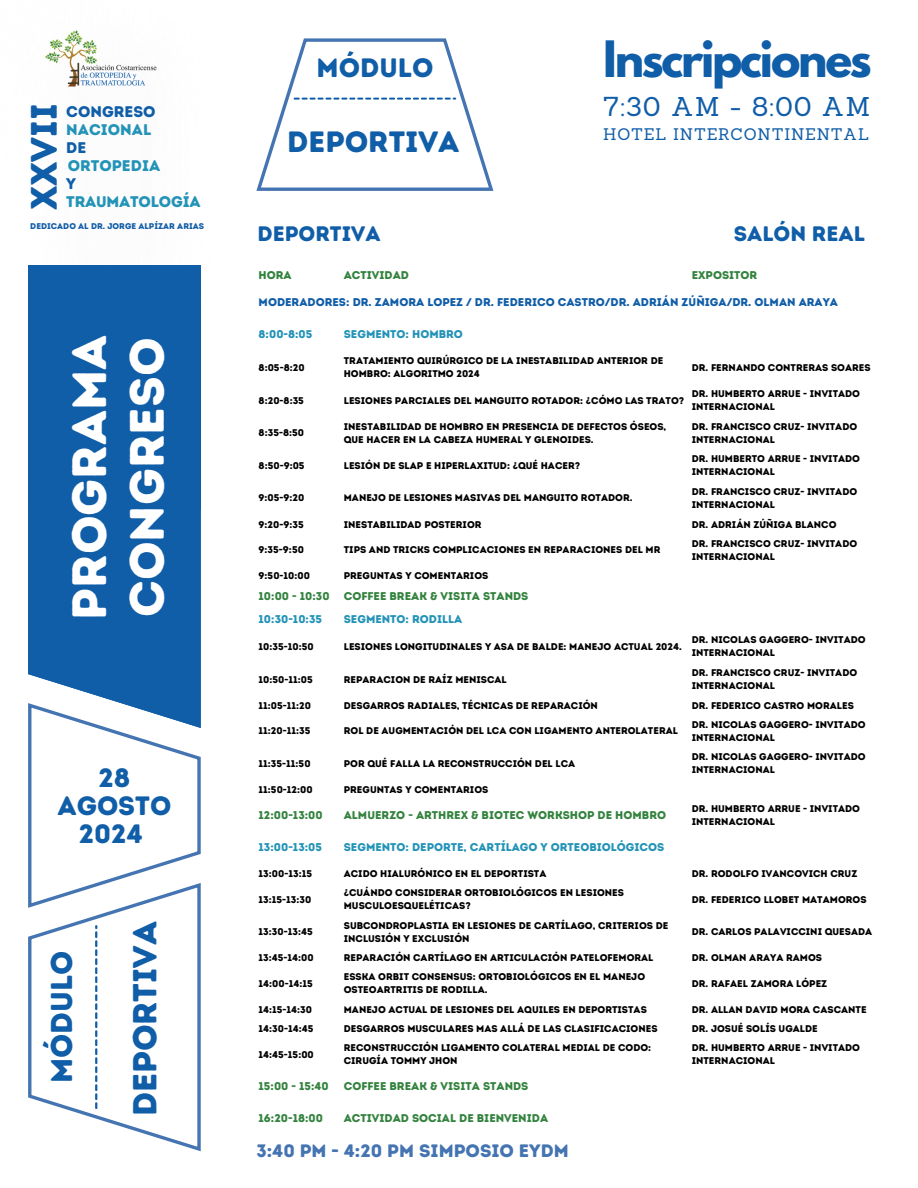
<style>
.page{position:relative;width:918px;height:1188px;background:#fff}
.page>*{position:absolute;margin:0;border:0;box-sizing:border-box;transform-origin:0 0}
.t1{font:48.3px/57.6px "Intro Rust Base";color:#fff}
.t2{font:700 44.4px "League Spartan";letter-spacing:-.05em;color:#105da8}
.t3{font:36.75px "Intro Rust Base";color:#105da8}
.t4{font:33.3px "Intro Rust Base";color:#105da8}
.t5{font:30.15px "Intro Rust Base";color:#105da8}
.t6{font:29.4px "Intro Rust Base";color:#105da8}
.t7{font:26.7px "Intro Rust Base";color:#105da8}
.t8{font:26.55px/28.2px "Intro Rust Base";color:#105da8;text-align:center}
.t9{font:26.4px "Sanchez";letter-spacing:.05em;color:#105da8}
.t10{font:21px "Intro Rust Base";color:#105da8}
.t11{font:18px "Intro Rust Base";color:#4474b1}
.t12{font:16.35px "Sanchez";letter-spacing:.05em;color:#105da8}
.t13{font:15.45px "Intro Rust Base";color:#2393b7}
.t14{font:15.45px "Intro Rust Base";color:#105da8}
.t15{font:11.25px "Intro Rust Base";color:#34833f}
.t16{font:11.25px "Intro Rust Base";color:#2393b7}
.t17{font:11.25px "Intro Rust Base";color:#105da8}
.t18{font:9.75px/13px "Intro Rust Base";color:#000}
.t19{font:8.25px "Intro Rust Base";color:#105ca8}
</style>
<div class="page">
<img style="left:44px;top:30px;width:113px;height:57px">
<svg style="left:28px;top:883px;width:172px;height:268px"></svg>
<svg style="left:95px;top:925px;width:2px;height:184px"></svg>
<svg style="left:29px;top:728px;width:172px;height:180px"></svg>
<svg style="left:28px;top:510px;width:172px;height:218px;background:#2b6fb2"></svg>
<div style="left:28px;top:265px;width:173px;height:245px;background:#105da8"></div>
<svg style="left:256px;top:38px;width:237px;height:152px"></svg>
<p class="t3" style="left:22px;top:210px;width:109px;rotate:-90deg">XXVII</p>
<p class="t14" style="left:66px;top:102px;width:91px">CONGRESO</p>
<p class="t13" style="left:66px;top:120px;width:87px">NACIONAL</p>
<h3 class="t14" style="left:66px;top:138px;width:22px">DE</h3>
<p class="t13" style="left:68px;top:157px;width:94px">ORTOPEDIA</p>
<p class="t14" style="left:66px;top:175px;width:11px">Y</p>
<p class="t13" style="left:66px;top:193px;width:136px">TRAUMATOLOGÍA</p>
<p class="t19" style="left:30px;top:221px;width:175px">DEDICADO AL DR. JORGE ALPÍZAR ARIAS</p>
<p class="t1" style="left:61px;top:620px;width:286px;rotate:-90deg">PROGRAMA<br>CONGRESO</p>
<h1 class="t8" style="left:57px;top:764px;width:115px">28<br>AGOSTO<br>2024</h1>
<p class="t5" style="left:43px;top:1083px;width:134px;rotate:-90deg">MÓDULO</p>
<p class="t4" style="left:125px;top:1116px;width:197px;rotate:-90deg">DEPORTIVA</p>
<p class="t7" style="left:316px;top:52px;width:119px">MÓDULO</p>
<p class="t6" style="left:287px;top:124px;width:174px">DEPORTIVA</p>
<p class="t10" style="left:258px;top:221px;width:125px">DEPORTIVA</p>
<p class="t2" style="left:603px;top:37px;width:270px">Inscripciones</p>
<p class="t9" style="left:603px;top:89px;width:268px">7:30 AM - 8:00 AM</p>
<p class="t12" style="left:603px;top:124px;width:267px">HOTEL INTERCONTINENTAL</p>
<p class="t10" style="left:734px;top:221px;width:133px">SALÓN REAL</p>
<h6 class="t15" style="left:259px;top:269px;width:35px">HORA</h6>
<h5 class="t15" style="left:344px;top:269px;width:67px">ACTIVIDAD</h5>
<h4 class="t15" style="left:692px;top:269px;width:67px">EXPOSITOR</h4>
<p class="t17" style="left:259px;top:295px;width:581px">MODERADORES: DR. ZAMORA LOPEZ / DR. FEDERICO CASTRO/DR. ADRIÁN ZÚÑIGA/DR. OLMAN ARAYA</p>
<h5 class="t16" style="left:259px;top:327px;width:55px">8:00-8:05</h5>
<h2 class="t16" style="left:344px;top:327px;width:121px">SEGMENTO: HOMBRO</h2>
<p class="t18" style="left:259px;top:361px;width:48px">8:05-8:20</p>
<p class="t18" style="left:344px;top:355px;width:321px">TRATAMIENTO QUIRÚRGICO DE LA INESTABILIDAD ANTERIOR DE<br>HOMBRO: ALGORITMO 2024</p>
<p class="t18" style="left:692px;top:361px;width:181px">DR. FERNANDO CONTRERAS SOARES</p>
<p class="t18" style="left:259px;top:394px;width:47px">8:20-8:35</p>
<p class="t18" style="left:344px;top:394px;width:342px">LESIONES PARCIALES DEL MANGUITO ROTADOR: ¿CÓMO LAS TRATO?</p>
<p class="t18" style="left:692px;top:387px;width:170px">DR. HUMBERTO ARRUE - INVITADO<br>INTERNACIONAL</p>
<p class="t18" style="left:259px;top:426px;width:47px">8:35-8:50</p>
<p class="t18" style="left:344px;top:420px;width:324px">INESTABILIDAD DE HOMBRO EN PRESENCIA DE DEFECTOS ÓSEOS,<br>QUE HACER EN LA CABEZA HUMERAL Y GLENOIDES.</p>
<p class="t18" style="left:692px;top:420px;width:167px">DR. FRANCISCO CRUZ- INVITADO<br>INTERNACIONAL</p>
<p class="t18" style="left:259px;top:459px;width:48px">8:50-9:05</p>
<p class="t18" style="left:344px;top:459px;width:238px">LESIÓN DE SLAP E HIPERLAXITUD: ¿QUÉ HACER?</p>
<p class="t18" style="left:692px;top:452px;width:170px">DR. HUMBERTO ARRUE - INVITADO<br>INTERNACIONAL</p>
<p class="t18" style="left:259px;top:492px;width:47px">9:05-9:20</p>
<p class="t18" style="left:344px;top:492px;width:290px">MANEJO DE LESIONES MASIVAS DEL MANGUITO ROTADOR.</p>
<p class="t18" style="left:692px;top:485px;width:167px">DR. FRANCISCO CRUZ- INVITADO<br>INTERNACIONAL</p>
<p class="t18" style="left:259px;top:518px;width:47px">9:20-9:35</p>
<p class="t18" style="left:344px;top:518px;width:139px">INESTABILIDAD POSTERIOR</p>
<p class="t18" style="left:692px;top:518px;width:146px">DR. ADRIÁN ZÚÑIGA BLANCO</p>
<p class="t18" style="left:259px;top:543px;width:47px">9:35-9:50</p>
<p class="t18" style="left:344px;top:543px;width:318px">TIPS AND TRICKS COMPLICACIONES EN REPARACIONES DEL MR</p>
<p class="t18" style="left:692px;top:537px;width:167px">DR. FRANCISCO CRUZ- INVITADO<br>INTERNACIONAL</p>
<p class="t18" style="left:259px;top:569px;width:53px">9:50-10:00</p>
<p class="t18" style="left:344px;top:569px;width:146px">PREGUNTAS Y COMENTARIOS</p>
<p class="t15" style="left:259px;top:589px;width:72px">10:00 - 10:30</p>
<p class="t15" style="left:344px;top:589px;width:186px">COFFEE BREAK &amp; VISITA STANDS</p>
<p class="t16" style="left:259px;top:612px;width:65px">10:30-10:35</p>
<p class="t16" style="left:344px;top:612px;width:120px">SEGMENTO: RODILLA</p>
<p class="t18" style="left:259px;top:640px;width:57px">10:35-10:50</p>
<p class="t18" style="left:344px;top:640px;width:340px">LESIONES LONGITUDINALES Y ASA DE BALDE: MANEJO ACTUAL 2024.</p>
<p class="t18" style="left:692px;top:634px;width:175px">DR. NICOLAS GAGGERO- INVITADO<br>INTERNACIONAL</p>
<p class="t18" style="left:259px;top:673px;width:56px">10:50-11:05</p>
<p class="t18" style="left:344px;top:673px;width:165px">REPARACION DE RAÍZ MENISCAL</p>
<p class="t18" style="left:692px;top:666px;width:167px">DR. FRANCISCO CRUZ- INVITADO<br>INTERNACIONAL</p>
<p class="t18" style="left:259px;top:699px;width:54px">11:05-11:20</p>
<p class="t18" style="left:344px;top:699px;width:256px">DESGARROS RADIALES, TÉCNICAS DE REPARACIÓN</p>
<p class="t18" style="left:692px;top:699px;width:164px">DR. FEDERICO CASTRO MORALES</p>
<p class="t18" style="left:259px;top:724px;width:53px">11:20-11:35</p>
<p class="t18" style="left:344px;top:724px;width:336px">ROL DE AUGMENTACIÓN DEL LCA CON LIGAMENTO ANTEROLATERAL</p>
<p class="t18" style="left:692px;top:718px;width:175px">DR. NICOLAS GAGGERO- INVITADO<br>INTERNACIONAL</p>
<p class="t18" style="left:259px;top:757px;width:53px">11:35-11:50</p>
<p class="t18" style="left:344px;top:757px;width:233px">POR QUÉ FALLA LA RECONSTRUCCIÓN DEL LCA</p>
<p class="t18" style="left:692px;top:751px;width:175px">DR. NICOLAS GAGGERO- INVITADO<br>INTERNACIONAL</p>
<p class="t18" style="left:259px;top:783px;width:56px">11:50-12:00</p>
<p class="t18" style="left:344px;top:783px;width:146px">PREGUNTAS Y COMENTARIOS</p>
<p class="t15" style="left:259px;top:808px;width:66px">12:00-13:00</p>
<p class="t15" style="left:344px;top:808px;width:324px">ALMUERZO - ARTHREX &amp; BIOTEC WORKSHOP DE HOMBRO</p>
<p class="t18" style="left:692px;top:802px;width:170px">DR. HUMBERTO ARRUE - INVITADO<br>INTERNACIONAL</p>
<p class="t16" style="left:259px;top:840px;width:65px">13:00-13:05</p>
<p class="t16" style="left:344px;top:840px;width:322px">SEGMENTO: DEPORTE, CARTÍLAGO Y ORTEOBIOLÓGICOS</p>
<p class="t18" style="left:259px;top:867px;width:55px">13:00-13:15</p>
<p class="t18" style="left:344px;top:867px;width:204px">ACIDO HIALURÓNICO EN EL DEPORTISTA</p>
<p class="t18" style="left:692px;top:867px;width:167px">DR. RODOLFO IVANCOVICH CRUZ</p>
<p class="t18" style="left:259px;top:893px;width:54px">13:15-13:30</p>
<p class="t18" style="left:344px;top:886px;width:282px">¿CUÁNDO CONSIDERAR ORTOBIOLÓGICOS EN LESIONES<br>MUSCULOESQUELÉTICAS?</p>
<p class="t18" style="left:692px;top:893px;width:176px">DR. FEDERICO LLOBET MATAMOROS</p>
<p class="t18" style="left:259px;top:925px;width:56px">13:30-13:45</p>
<p class="t18" style="left:344px;top:919px;width:326px">SUBCONDROPLASTIA EN LESIONES DE CARTÍLAGO, CRITERIOS DE<br>INCLUSIÓN Y EXCLUSIÓN</p>
<p class="t18" style="left:692px;top:925px;width:182px">DR. CARLOS PALAVICCINI QUESADA</p>
<p class="t18" style="left:259px;top:951px;width:57px">13:45-14:00</p>
<p class="t18" style="left:344px;top:951px;width:311px">REPARACIÓN CARTÍLAGO EN ARTICULACIÓN PATELOFEMORAL</p>
<p class="t18" style="left:692px;top:951px;width:132px">DR. OLMAN ARAYA RAMOS</p>
<p class="t18" style="left:259px;top:977px;width:56px">14:00-14:15</p>
<p class="t18" style="left:344px;top:971px;width:303px">ESSKA ORBIT CONSENSUS: ORTOBIOLÓGICOS EN EL MANEJO<br>OSTEOARTRITIS DE RODILLA.</p>
<p class="t18" style="left:692px;top:977px;width:137px">DR. RAFAEL ZAMORA LÓPEZ</p>
<p class="t18" style="left:259px;top:1003px;width:55px">14:15-14:30</p>
<p class="t18" style="left:344px;top:1003px;width:305px">MANEJO ACTUAL DE LESIONES DEL AQUILES EN DEPORTISTAS</p>
<p class="t18" style="left:692px;top:1003px;width:176px">DR. ALLAN DAVID MORA CASCANTE</p>
<p class="t18" style="left:259px;top:1022px;width:56px">14:30-14:45</p>
<p class="t18" style="left:344px;top:1022px;width:315px">DESGARROS MUSCULARES MAS ALLÁ DE LAS CLASIFICACIONES</p>
<p class="t18" style="left:692px;top:1022px;width:128px">DR. JOSUÉ SOLÍS UGALDE</p>
<p class="t18" style="left:259px;top:1048px;width:57px">14:45-15:00</p>
<p class="t18" style="left:344px;top:1041px;width:309px">RECONSTRUCCIÓN LIGAMENTO COLATERAL MEDIAL DE CODO:<br>CIRUGÍA TOMMY JHON</p>
<p class="t18" style="left:692px;top:1041px;width:170px">DR. HUMBERTO ARRUE - INVITADO<br>INTERNACIONAL</p>
<p class="t15" style="left:259px;top:1079px;width:72px">15:00 - 15:40</p>
<p class="t15" style="left:344px;top:1079px;width:186px">COFFEE BREAK &amp; VISITA STANDS</p>
<p class="t15" style="left:259px;top:1111px;width:66px">16:20-18:00</p>
<p class="t15" style="left:344px;top:1111px;width:206px">ACTIVIDAD SOCIAL DE BIENVENIDA</p>
<p class="t11" style="left:256px;top:1140px;width:314px">3:40 PM - 4:20 PM SIMPOSIO EYDM</p>
</div>
